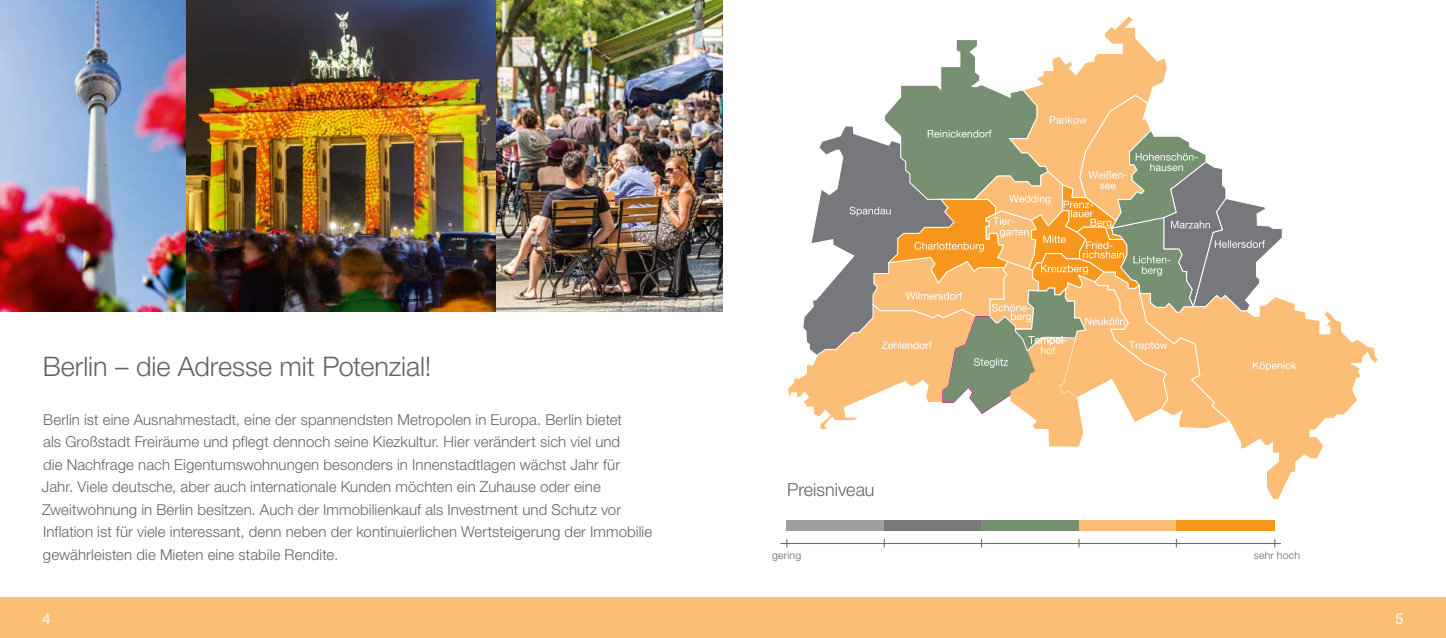
<style>
.page{position:relative;width:1446px;height:638px;background:#fff}
.page>*{position:absolute;margin:0;border:0;box-sizing:border-box;transform-origin:0 0}
.t1{font:300 27px "Helvetica Neue";letter-spacing:-.005em;color:#636466}
.t2{font:300 18px "Helvetica Neue";letter-spacing:-.005em;color:#636466}
.t3{font:300 15px/22.5px "Helvetica Neue";letter-spacing:.005em;color:#636466}
.t4{font:500 15px "Helvetica Neue";color:#fff1e2}
.t5{font:300 10.5px "Helvetica Neue";letter-spacing:.02em;color:#636466}
</style>
<div class="page">
<img style="left:495px;top:0;width:228px;height:312px">
<img style="left:0;top:0;width:495px;height:312px">
<div style="left:0;top:597px;width:1446px;height:41px;background:#fcbd74"></div>
<div style="left:884px;top:520px;width:97px;height:11px;background:#77787b"></div>
<div style="left:981px;top:520px;width:98px;height:11px;background:#769071"></div>
<div style="left:1079px;top:520px;width:97px;height:11px;background:#fcbd76"></div>
<div style="left:787px;top:520px;width:97px;height:11px;background:#9d9fa2"></div>
<hr style="left:780px;top:543px;width:501px;height:1px;background:#636466">
<div style="left:1176px;top:520px;width:99px;height:11px;background:#f8971d"></div>
<svg style="left:1241px;top:310px;width:137px;height:189px"></svg>
<svg style="left:788px;top:16px;width:508px;height:430px"></svg>
<h1 class="t1" style="left:43px;top:350px;width:390px">Berlin – die Adresse mit Potenzial!</h1>
<p class="t3" style="left:42px;top:407px;width:612px">Berlin ist eine Ausnahmestadt, eine der spannendsten Metropolen in Europa. Berlin bietet<br>als Großstadt Freiräume und pflegt dennoch seine Kiezkultur. Hier verändert sich viel und<br>die Nachfrage nach Eigentumswohnungen besonders in Innenstadtlagen wächst Jahr für Jahr. Viele deutsche, aber auch internationale Kunden möchten ein Zuhause oder eine Zweitwohnung in Berlin besitzen. Auch der Immobilienkauf als Investment und Schutz vor Inflation ist für viele interessant, denn neben der kontinuierlichen Wertsteigerung der Immobilie gewährleisten die Mieten eine stabile Rendite.</p>
<p class="t2" style="left:787px;top:479px;width:89px">Preisniveau</p>
<p class="t5" style="left:772px;top:549px;width:31px">gering</p>
<p class="t5" style="left:1254px;top:549px;width:48px">sehr hoch</p>
<p class="t4" style="left:43px;top:609px;width:10px">4</p>
<p class="t4" style="left:1395px;top:609px;width:10px">5</p>
</div>
